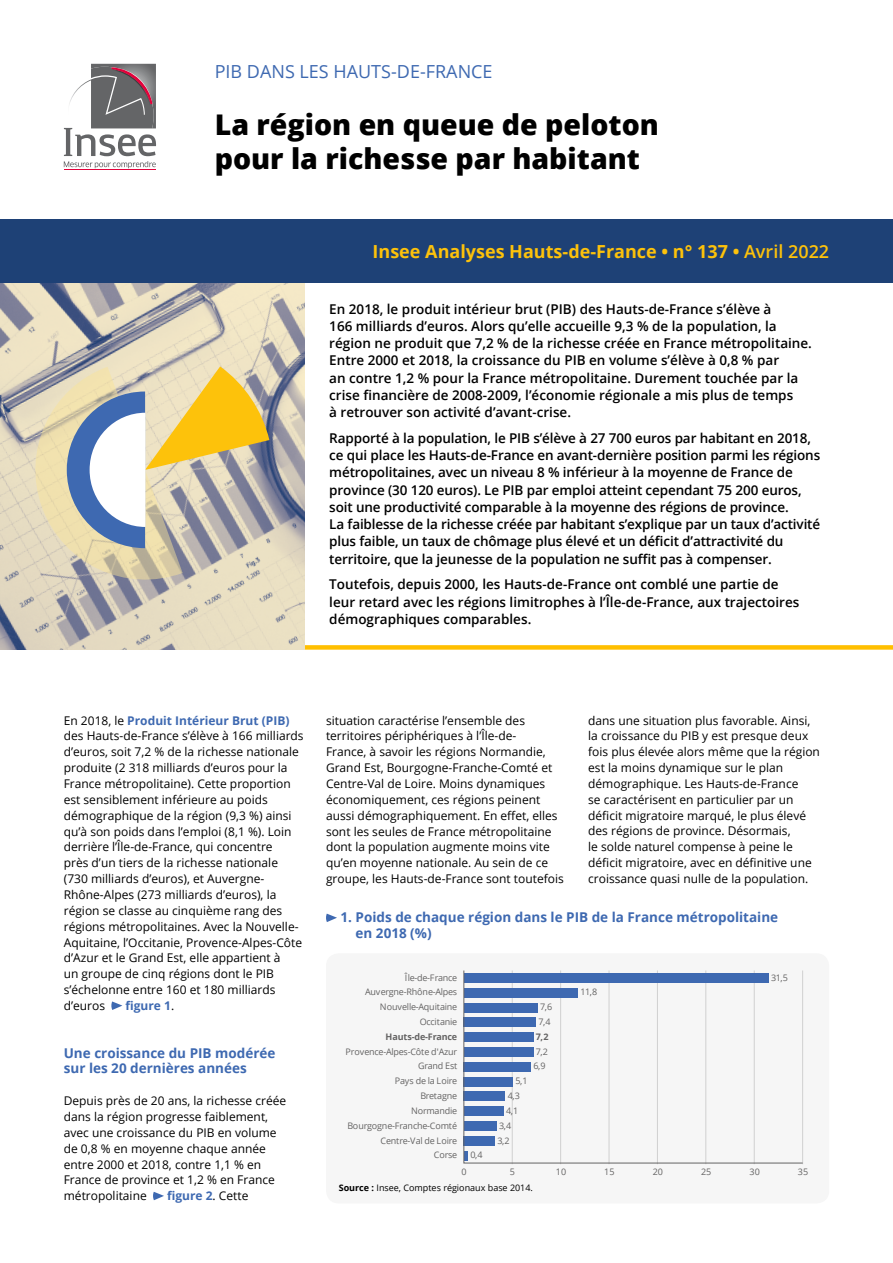
<style>
.page{position:relative;width:893px;height:1263px;background:#fff}
.page>*{position:absolute;margin:0;border:0;box-sizing:border-box;transform-origin:0 0}
.t1{font:800 28.5px/34.2px "Open Sans";color:#000}
.t2{font:700 18px "Open Sans";color:#fdc20b}
.t3{font:18px "Open Sans";color:#3e69b1}
.t4{font:600 13.5px/17.2px "Open Sans";color:#000}
.t5{font:700 13.5px/15.9px "Open Sans";color:#3e69b1}
.t6{font:12px/15.9px "Open Sans";color:#000}
.t7{font:700 12px "Open Sans";color:#3e69b1}
.t8{font:9px "Open Sans";letter-spacing:-.025em;color:#646363}
.t9{font:9px "Open Sans";color:#000}
.t10{font:700 9px "Open Sans";letter-spacing:-.015em;color:#646363}
.s1{font-weight:600}
.s2{font-weight:700;color:#3e69b1}
.s3{font-weight:400;color:#000}
.s4{font-weight:700}
</style>
<div class="page">
<hr style="left:64px;top:170px;width:92px;height:1px;background:#e2023b">
<svg style="left:64px;top:64px;width:92px;height:104px"></svg>
<svg style="left:111px;top:1001px;width:11px;height:9px"></svg>
<svg style="left:153px;top:1192px;width:11px;height:8px"></svg>
<svg style="left:305px;top:645px;width:588px;height:5px"></svg>
<img style="left:0;top:283px;width:305px;height:367px">
<div style="left:0;top:219px;width:893px;height:64px;background:#1e4176"></div>
<svg style="left:35px;top:366px;width:234px;height:214px"></svg>
<div style="left:326px;top:953px;width:503px;height:250px;background:#f6f6f6;border-radius:13px"></div>
<svg style="left:463px;top:970px;width:340px;height:194px"></svg>
<svg style="left:326px;top:914px;width:11px;height:8px"></svg>
<h2 class="t3" style="left:215px;top:59px;width:279px">PIB DANS LES HAUTS-DE-FRANCE</h2>
<h1 class="t1" style="left:215px;top:106px;width:446px">La région en queue de peloton pour la richesse par habitant</h1>
<h2 class="t2" style="left:373px;top:239px;width:458px">Insee Analyses Hauts-de-France • n° 137 • <span class="s1">Avril 2022</span></h2>
<p class="t4" style="left:329px;top:300px;width:484px">En 2018, le produit intérieur brut (PIB) des Hauts-de-France s’élève à<br>166 milliards d’euros. Alors qu’elle accueille 9,3 % de la population, la région ne produit que 7,2 % de la richesse créée en France métropolitaine.<br>Entre 2000 et 2018, la croissance du PIB en volume s’élève à 0,8 % par<br>an contre 1,2 % pour la France métropolitaine. Durement touchée par la crise financière de 2008-2009, l’économie régionale a mis plus de temps<br>à retrouver son activité d’avant-crise.</p>
<p class="t4" style="left:329px;top:429px;width:492px">Rapporté à la population, le PIB s’élève à 27 700 euros par habitant en 2018, ce qui place les Hauts-de-France en avant-dernière position parmi les régions métropolitaines, avec un niveau 8 % inférieur à la moyenne de France de province (30 120 euros). Le PIB par emploi atteint cependant 75 200 euros, soit une productivité comparable à la moyenne des régions de province.<br>La faiblesse de la richesse créée par habitant s’explique par un taux d’activité plus faible, un taux de chômage plus élevé et un déficit d’attractivité du territoire, que la jeunesse de la population ne suffit pas à compenser.</p>
<p class="t4" style="left:329px;top:576px;width:472px">Toutefois, depuis 2000, les Hauts-de-France ont comblé une partie de leur retard avec les régions limitrophes à l’Île-de-France, aux trajectoires démographiques comparables.</p>
<p class="t6" style="left:64px;top:712px;width:241px">En 2018, le <span class="s2">Produit Intérieur Brut (PIB) </span>des Hauts-de-France s’élève à 166 milliards d’euros, soit 7,2 % de la richesse nationale produite (2 318 milliards d’euros pour la France métropolitaine). Cette proportion est sensiblement inférieure au poids démographique de la région (9,3 %) ainsi qu’à son poids dans l’emploi (8,1 %). Loin derrière l’Île-de-France, qui concentre<br>près d’un tiers de la richesse nationale (730 milliards d’euros), et Auvergne-Rhône-Alpes (273 milliards d’euros), la région se classe au cinquième rang des régions métropolitaines. Avec la Nouvelle-Aquitaine, l’Occitanie, Provence-Alpes-Côte d’Azur et le Grand Est, elle appartient à<br>un groupe de cinq régions dont le PIB s’échelonne entre 160 et 180 milliards d’euros</p>
<p class="t7" style="left:126px;top:997px;width:50px">figure 1<span class="s3">.</span></p>
<p class="t5" style="left:64px;top:1044px;width:213px">Une croissance du PIB modérée sur les 20 dernières années</p>
<p class="t6" style="left:64px;top:1092px;width:224px">Depuis près de 20 ans, la richesse créée dans la région progresse faiblement, avec une croissance du PIB en volume de 0,8 % en moyenne chaque année entre 2000 et 2018, contre 1,1 % en<br>France de province et 1,2 % en France métropolitaine</p>
<p class="t7" style="left:167px;top:1187px;width:83px">figure 2<span class="s3">. Cette</span></p>
<p class="t6" style="left:326px;top:712px;width:239px">situation caractérise l’ensemble des territoires périphériques à l’Île-de-<br>France, à savoir les régions Normandie, Grand Est, Bourgogne-Franche-Comté et Centre-Val de Loire. Moins dynamiques économiquement, ces régions peinent aussi démographiquement. En effet, elles sont les seules de France métropolitaine dont la population augmente moins vite qu’en moyenne nationale. Au sein de ce groupe, les Hauts-de-France sont toutefois</p>
<p class="t6" style="left:588px;top:712px;width:233px">dans une situation plus favorable. Ainsi, la croissance du PIB y est presque deux fois plus élevée alors même que la région est la moins dynamique sur le plan démographique. Les Hauts-de-France<br>se caractérisent en particulier par un déficit migratoire marqué, le plus élevé des régions de province. Désormais,<br>le solde naturel compense à peine le déficit migratoire, avec en définitive une croissance quasi nulle de la population.</p>
<p class="t5" style="left:356px;top:909px;width:424px;text-indent:-15px">1. Poids de chaque région dans le PIB de la France métropolitaine en 2018 (%)</p>
<p class="t8" style="left:405px;top:971px;width:54px">Île-de-France</p>
<p class="t8" style="left:771px;top:971px;width:18px">31,5</p>
<p class="t8" style="left:365px;top:986px;width:94px">Auvergne-Rhône-Alpes</p>
<p class="t8" style="left:580px;top:986px;width:18px">11,8</p>
<p class="t8" style="left:380px;top:1001px;width:79px">Nouvelle-Aquitaine</p>
<p class="t8" style="left:540px;top:1001px;width:14px">7,6</p>
<p class="t8" style="left:420px;top:1015px;width:39px">Occitanie</p>
<p class="t8" style="left:538px;top:1015px;width:14px">7,4</p>
<p class="t10" style="left:386px;top:1030px;width:73px">Hauts-de-France</p>
<p class="t10" style="left:536px;top:1030px;width:14px">7,2</p>
<p class="t8" style="left:346px;top:1045px;width:113px">Provence-Alpes-Côte d'Azur</p>
<p class="t8" style="left:536px;top:1045px;width:14px">7,2</p>
<p class="t8" style="left:418px;top:1060px;width:40px">Grand Est</p>
<p class="t8" style="left:534px;top:1060px;width:14px">6,9</p>
<p class="t8" style="left:395px;top:1075px;width:64px">Pays de la Loire</p>
<p class="t8" style="left:515px;top:1075px;width:14px">5,1</p>
<p class="t8" style="left:420px;top:1090px;width:38px">Bretagne</p>
<p class="t8" style="left:508px;top:1090px;width:14px">4,3</p>
<p class="t8" style="left:411px;top:1104px;width:48px">Normandie</p>
<p class="t8" style="left:506px;top:1104px;width:14px">4,1</p>
<p class="t8" style="left:348px;top:1119px;width:111px">Bourgogne-Franche-Comté</p>
<p class="t8" style="left:499px;top:1119px;width:14px">3,4</p>
<p class="t8" style="left:381px;top:1134px;width:78px">Centre-Val de Loire</p>
<p class="t8" style="left:497px;top:1134px;width:14px">3,2</p>
<p class="t8" style="left:434px;top:1149px;width:25px">Corse</p>
<p class="t8" style="left:470px;top:1149px;width:14px">0,4</p>
<p class="t8" style="left:461px;top:1166px;width:7px">0</p>
<p class="t8" style="left:510px;top:1166px;width:7px">5</p>
<p class="t8" style="left:556px;top:1166px;width:12px">10</p>
<p class="t8" style="left:604px;top:1166px;width:12px">15</p>
<p class="t8" style="left:653px;top:1166px;width:12px">20</p>
<p class="t8" style="left:701px;top:1166px;width:12px">25</p>
<p class="t8" style="left:749px;top:1166px;width:12px">30</p>
<p class="t8" style="left:798px;top:1166px;width:12px">35</p>
<p class="t9" style="left:339px;top:1181px;width:196px"><span class="s4">Source :</span> Insee, Comptes régionaux base 2014.</p>
</div>
